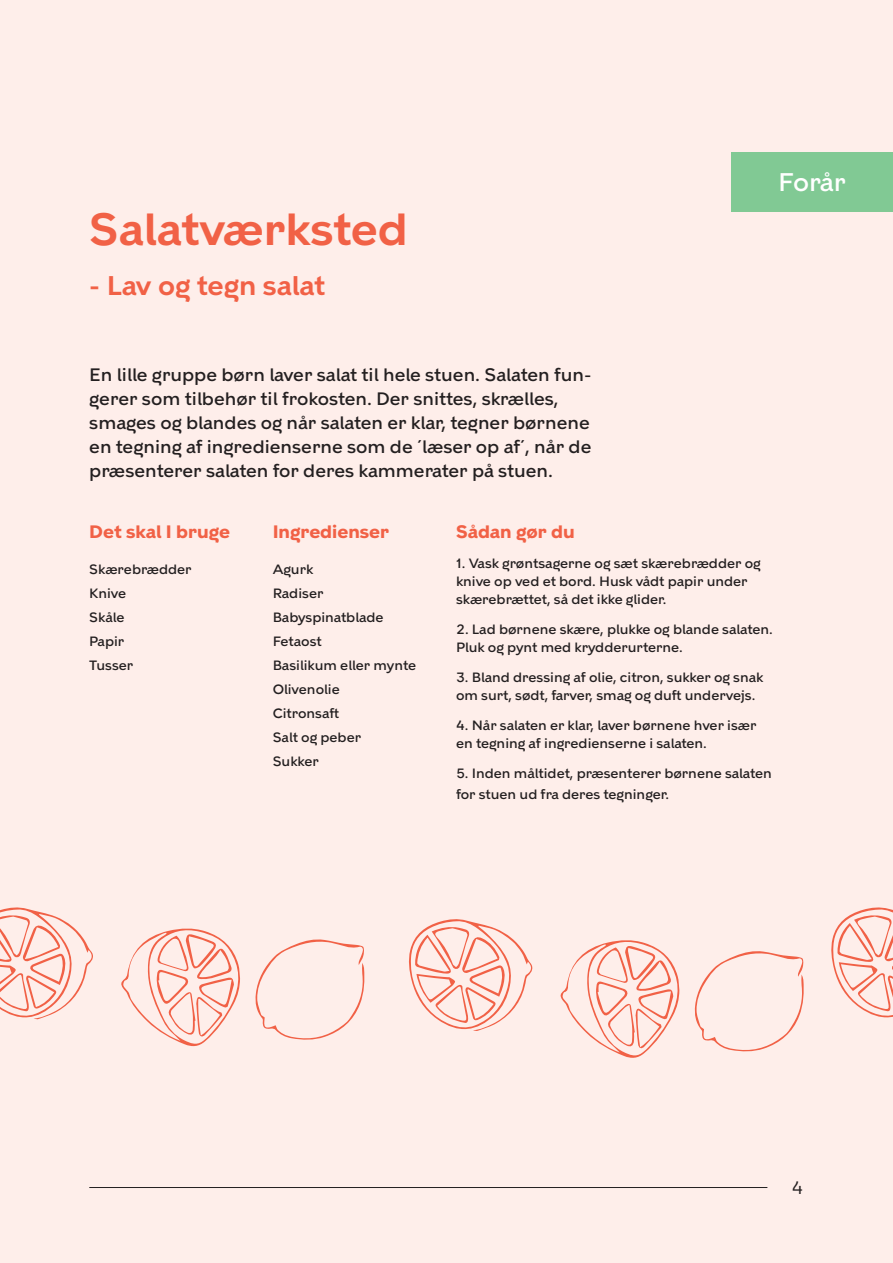
<style>
.page{position:relative;width:893px;height:1263px;background:#feeeea}
.page>*{position:absolute;margin:0;border:0;box-sizing:border-box;transform-origin:0 0}
.t1{font:600 45px "KBH";color:#f16146}
.t2{font:600 27px "KBH";color:#f16146}
.t3{font:500 25.5px "KBH";letter-spacing:-.02em;color:#fff}
.t4{font:500 18px/24px "KBH";color:#231f20}
.t5{font:700 18px "KBH";color:#f16146}
.t6{font:18px "KBH";color:#231f20}
.t7{font:500 13.5px/18px "KBH";color:#231f20}
</style>
<div class="page">
<div style="left:731px;top:152px;width:162px;height:60px;background:#81c994"></div>
<svg style="left:255px;top:939px;width:110px;height:101px"></svg>
<svg style="left:0;top:907px;width:93px;height:113px"></svg>
<svg style="left:121px;top:928px;width:119px;height:119px"></svg>
<svg style="left:694px;top:951px;width:110px;height:101px"></svg>
<svg style="left:409px;top:919px;width:124px;height:112px"></svg>
<svg style="left:560px;top:940px;width:120px;height:118px"></svg>
<svg style="left:831px;top:907px;width:62px;height:111px"></svg>
<hr style="left:89px;top:1187px;width:678px;height:1px;background:#231f20">
<p class="t1" style="left:89px;top:202px;width:320px">Salatværksted</p>
<p class="t2" style="left:89px;top:269px;width:237px">- Lav og tegn salat</p>
<p class="t3" style="left:778px;top:167px;width:69px">Forår</p>
<p class="t4" style="left:89px;top:363px;width:504px">En lille gruppe børn laver salat til hele stuen. Salaten fun-</p>
<p class="t4" style="left:89px;top:387px;width:471px">gerer som tilbehør til frokosten. Der snittes, skrælles,</p>
<p class="t4" style="left:89px;top:411px;width:502px">smages og blandes og når salaten er klar, tegner børnene</p>
<p class="t4" style="left:89px;top:435px;width:504px">en tegning af ingredienserne som de ´læser op af´, når de præsenterer salaten for deres kammerater på stuen.</p>
<p class="t5" style="left:89px;top:520px;width:142px">Det skal I bruge</p>
<p class="t7" style="left:89px;top:560px;width:104px">Skærebrædder</p>
<p class="t7" style="left:89px;top:584px;width:38px">Knive</p>
<p class="t7" style="left:89px;top:608px;width:37px">Skåle</p>
<p class="t7" style="left:89px;top:632px;width:36px">Papir</p>
<p class="t7" style="left:89px;top:656px;width:45px">Tusser</p>
<p class="t5" style="left:273px;top:520px;width:118px">Ingredienser</p>
<p class="t7" style="left:273px;top:560px;width:42px">Agurk</p>
<p class="t7" style="left:273px;top:584px;width:52px">Radiser</p>
<p class="t7" style="left:273px;top:608px;width:112px">Babyspinatblade</p>
<p class="t7" style="left:273px;top:632px;width:50px">Fetaost</p>
<p class="t7" style="left:273px;top:656px;width:145px">Basilikum eller mynte</p>
<p class="t7" style="left:273px;top:680px;width:69px">Olivenolie</p>
<p class="t7" style="left:273px;top:704px;width:68px">Citronsaft</p>
<p class="t7" style="left:273px;top:728px;width:90px">Salt og peber</p>
<p class="t7" style="left:273px;top:752px;width:48px">Sukker</p>
<p class="t5" style="left:456px;top:520px;width:120px">Sådan gør du</p>
<p class="t7" style="left:456px;top:554px;width:306px">1. Vask grøntsagerne og sæt skærebrædder og</p>
<p class="t7" style="left:456px;top:572px;width:293px">knive op ved et bord. Husk vådt papir under</p>
<p class="t7" style="left:456px;top:590px;width:212px">skærebrættet, så det ikke glider.</p>
<p class="t7" style="left:456px;top:620px;width:318px">2. Lad børnene skære, plukke og blande salaten.<br>Pluk og pynt med krydderurterne.</p>
<p class="t7" style="left:456px;top:668px;width:309px">3. Bland dressing af olie, citron, sukker og snak</p>
<p class="t7" style="left:456px;top:686px;width:301px">om surt, sødt, farver, smag og duft undervejs.</p>
<p class="t7" style="left:456px;top:716px;width:302px">4. Når salaten er klar, laver børnene hver især</p>
<p class="t7" style="left:456px;top:734px;width:252px">en tegning af ingredienserne i salaten.</p>
<p class="t7" style="left:456px;top:764px;width:317px">5. Inden måltidet, præsenterer børnene salaten</p>
<p class="t7" style="left:456px;top:785px;width:215px">for stuen ud fra deres tegninger.</p>
<p class="t6" style="left:792px;top:1176px;width:13px">4</p>
</div>
